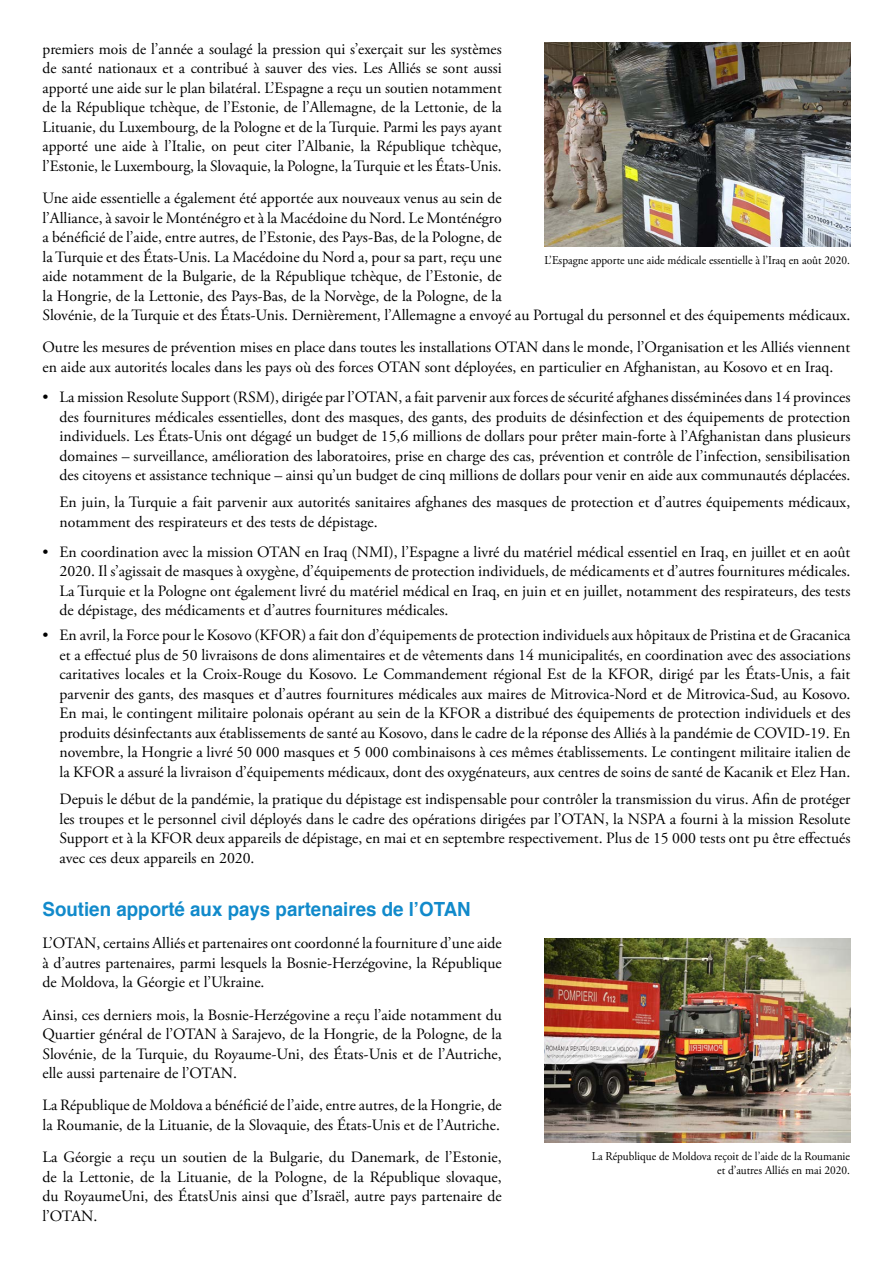
<style>
.page{position:relative;width:893px;height:1263px;background:#fff}
.page>*{position:absolute;margin:0;border:0;box-sizing:border-box;transform-origin:0 0}
.t1{font:700 19.5px "Helvetica";color:#118acb;scale:.96 1}
.t2{font:15.75px/19.5px "Adobe Garamond Pro";color:#000;text-align:justify}
.t3{font:12px/14.4px "Adobe Garamond Pro";color:#000;text-align:right;scale:.95 1}
</style>
<div class="page">
<img style="left:544px;top:938px;width:306px;height:204px">
<img style="left:544px;top:43px;width:306px;height:204px">
<p class="t2" style="left:43px;top:40px;width:461px">premiers mois de l’année a soulagé la pression qui s’exerçait sur les systèmes de santé nationaux et a contribué à sauver des vies. Les Alliés se sont aussi apporté une aide sur le plan bilatéral. L’Espagne a reçu un soutien notamment de la République tchèque, de l’Estonie, de l’Allemagne, de la Lettonie, de la Lituanie, du Luxembourg, de la Pologne et de la Turquie. Parmi les pays ayant apporté une aide à l’Italie, on peut citer l’Albanie, la République tchèque, l’Estonie, le Luxembourg, la Slovaquie, la Pologne, la Turquie et les États-Unis.</p>
<p class="t2" style="left:43px;top:189px;width:809px;text-align:left">Une aide essentielle a également été apportée aux nouveaux venus au sein de<br>l’Alliance, à savoir le Monténégro et à la Macédoine du Nord. Le Monténégro<br>a bénéficié de l’aide, entre autres, de l’Estonie, des Pays-Bas, de la Pologne, de<br>la Turquie et des États-Unis. La Macédoine du Nord a, pour sa part, reçu une<br>aide notamment de la Bulgarie, de la République tchèque, de l’Estonie, de<br>la Hongrie, de la Lettonie, des Pays-Bas, de la Norvège, de la Pologne, de la<br>Slovénie, de la Turquie et des États-Unis. Dernièrement, l’Allemagne a envoyé au Portugal du personnel et des équipements médicaux.</p>
<p class="t2" style="left:43px;top:338px;width:809px">Outre les mesures de prévention mises en place dans toutes les installations OTAN dans le monde, l’Organisation et les Alliés viennent en aide aux autorités locales dans les pays où des forces OTAN sont déployées, en particulier en Afghanistan, au Kosovo et en Iraq.</p>
<p class="t2" style="left:60px;top:388px;width:792px;text-indent:-17px">• La mission Resolute Support (RSM), dirigée par l’OTAN, a fait parvenir aux forces de sécurité afghanes disséminées dans 14 provinces des fournitures médicales essentielles, dont des masques, des gants, des produits de désinfection et des équipements de protection individuels. Les États-Unis ont dégagé un budget de 15,6 millions de dollars pour prêter main-forte à l’Afghanistan dans plusieurs domaines – surveillance, amélioration des laboratoires, prise en charge des cas, prévention et contrôle de l’infection, sensibilisation des citoyens et assistance technique – ainsi qu’un budget de cinq millions de dollars pour venir en aide aux communautés déplacées.</p>
<p class="t2" style="left:60px;top:493px;width:792px">En juin, la Turquie a fait parvenir aux autorités sanitaires afghanes des masques de protection et d’autres équipements médicaux, notamment des respirateurs et des tests de dépistage.</p>
<p class="t2" style="left:60px;top:543px;width:792px;text-indent:-17px">• En coordination avec la mission OTAN en Iraq (NMI), l’Espagne a livré du matériel médical essentiel en Iraq, en juillet et en août 2020. Il s’agissait de masques à oxygène, d’équipements de protection individuels, de médicaments et d’autres fournitures médicales.<br>La Turquie et la Pologne ont également livré du matériel médical en Iraq, en juin et en juillet, notamment des respirateurs, des tests de dépistage, des médicaments et d’autres fournitures médicales.</p>
<p class="t2" style="left:60px;top:626px;width:792px;text-indent:-17px">• En avril, la Force pour le Kosovo (KFOR) a fait don d’équipements de protection individuels aux hôpitaux de Pristina et de Gracanica et a effectué plus de 50 livraisons de dons alimentaires et de vêtements dans 14 municipalités, en coordination avec des associations caritatives locales et la Croix-Rouge du Kosovo. Le Commandement régional Est de la KFOR, dirigé par les États-Unis, a fait parvenir des gants, des masques et d’autres fournitures médicales aux maires de Mitrovica-Nord et de Mitrovica-Sud, au Kosovo.<br>En mai, le contingent militaire polonais opérant au sein de la KFOR a distribué des équipements de protection individuels et des produits désinfectants aux établissements de santé au Kosovo, dans le cadre de la réponse des Alliés à la pandémie de COVID-19. En novembre, la Hongrie a livré 50 000 masques et 5 000 combinaisons à ces mêmes établissements. Le contingent militaire italien de la KFOR a assuré la livraison d’équipements médicaux, dont des oxygénateurs, aux centres de soins de santé de Kacanik et Elez Han.</p>
<p class="t2" style="left:60px;top:790px;width:792px">Depuis le début de la pandémie, la pratique du dépistage est indispensable pour contrôler la transmission du virus. Afin de protéger les troupes et le personnel civil déployés dans le cadre des opérations dirigées par l’OTAN, la NSPA a fourni à la mission Resolute Support et à la KFOR deux appareils de dépistage, en mai et en septembre respectivement. Plus de 15 000 tests ont pu être effectués avec ces deux appareils en 2020.</p>
<p class="t1" style="left:43px;top:893px;width:448px">Soutien apporté aux pays partenaires de l’OTAN</p>
<p class="t2" style="left:43px;top:934px;width:461px">L’OTAN, certains Alliés et partenaires ont coordonné la fourniture d’une aide à d’autres partenaires, parmi lesquels la Bosnie-Herzégovine, la République de Moldova, la Géorgie et l’Ukraine.</p>
<p class="t2" style="left:43px;top:1005px;width:461px">Ainsi, ces derniers mois, la Bosnie-Herzégovine a reçu l’aide notamment du Quartier général de l’OTAN à Sarajevo, de la Hongrie, de la Pologne, de la Slovénie, de la Turquie, du Royaume-Uni, des États-Unis et de l’Autriche, elle aussi partenaire de l’OTAN.</p>
<p class="t2" style="left:43px;top:1096px;width:461px">La République de Moldova a bénéficié de l’aide, entre autres, de la Hongrie, de la Roumanie, de la Lituanie, de la Slovaquie, des États-Unis et de l’Autriche.</p>
<p class="t2" style="left:43px;top:1148px;width:461px">La Géorgie a reçu un soutien de la Bulgarie, du Danemark, de l’Estonie, de la Lettonie, de la Lituanie, de la Pologne, de la République slovaque, du RoyaumeUni, des ÉtatsUnis ainsi que d’Israël, autre pays partenaire de l’OTAN.</p>
<p class="t3" style="left:592px;top:1149px;width:273px">La République de Moldova reçoit de l’aide de la Roumanie et d’autres Alliés en mai 2020.</p>
<p class="t3" style="left:544px;top:253px;width:323px">L’Espagne apporte une aide médicale essentielle à l’Iraq en août 2020.</p>
</div>
